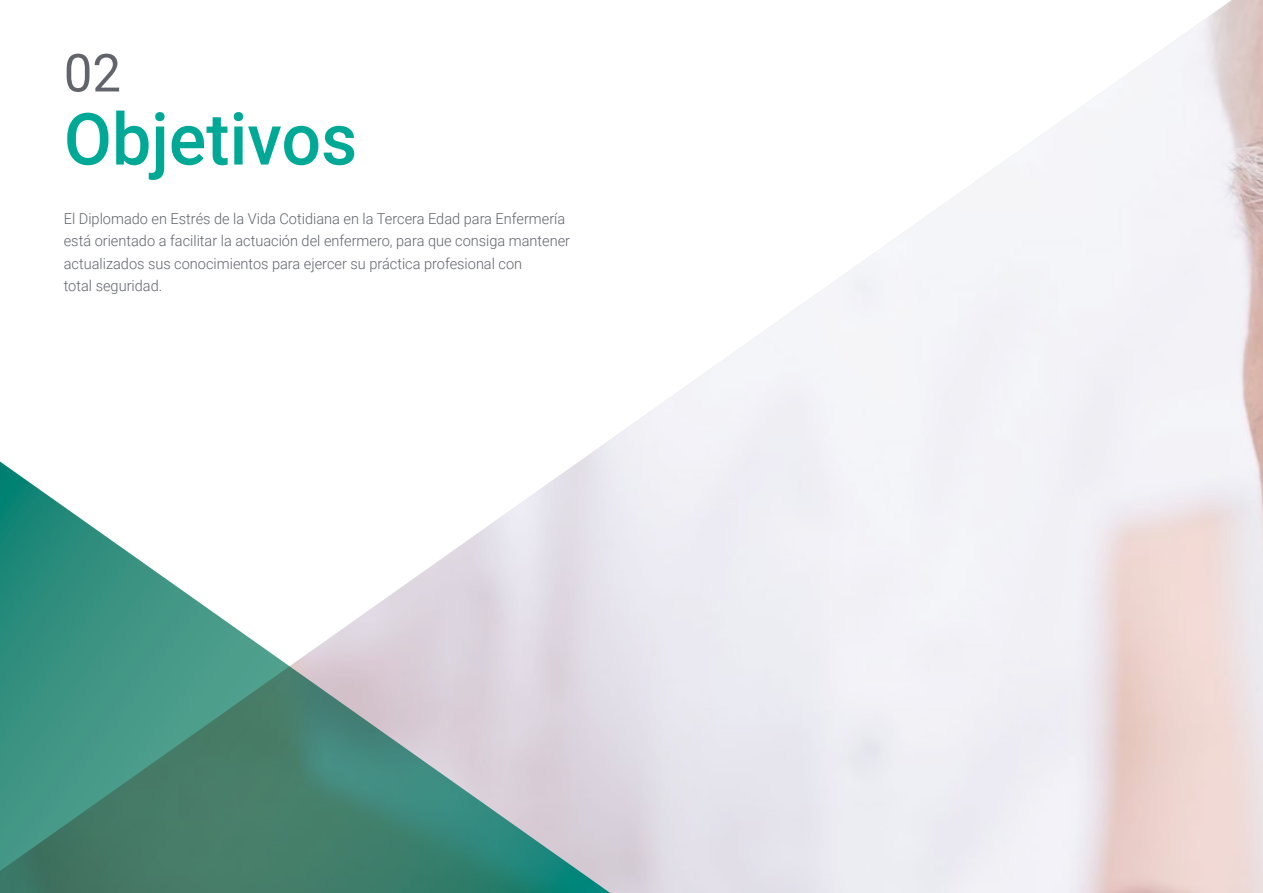
<style>
.page{position:relative;width:1263px;height:893px;background:#fff}
.page>*{position:absolute;margin:0;border:0;box-sizing:border-box;transform-origin:0 0}
.t1{font:500 72px "Roboto";color:#00a996}
.t2{font:52.5px "Roboto";color:#61646a}
.t3{font:300 15px/22.5px "Roboto";color:#61646a}
</style>
<div class="page">
<svg style="left:0;top:446px;width:640px;height:447px"></svg>
<h2 class="t2" style="left:64px;top:36px;width:59px">02</h2>
<h1 class="t1" style="left:64px;top:89px;width:295px">Objetivos</h1>
<p class="t3" style="left:64px;top:207px;width:508px">El Diplomado en Estrés de la Vida Cotidiana en la Tercera Edad para Enfermería está orientado a facilitar la actuación del enfermero, para que consiga mantener actualizados sus conocimientos para ejercer su práctica profesional con<br>total seguridad.</p>
</div>
